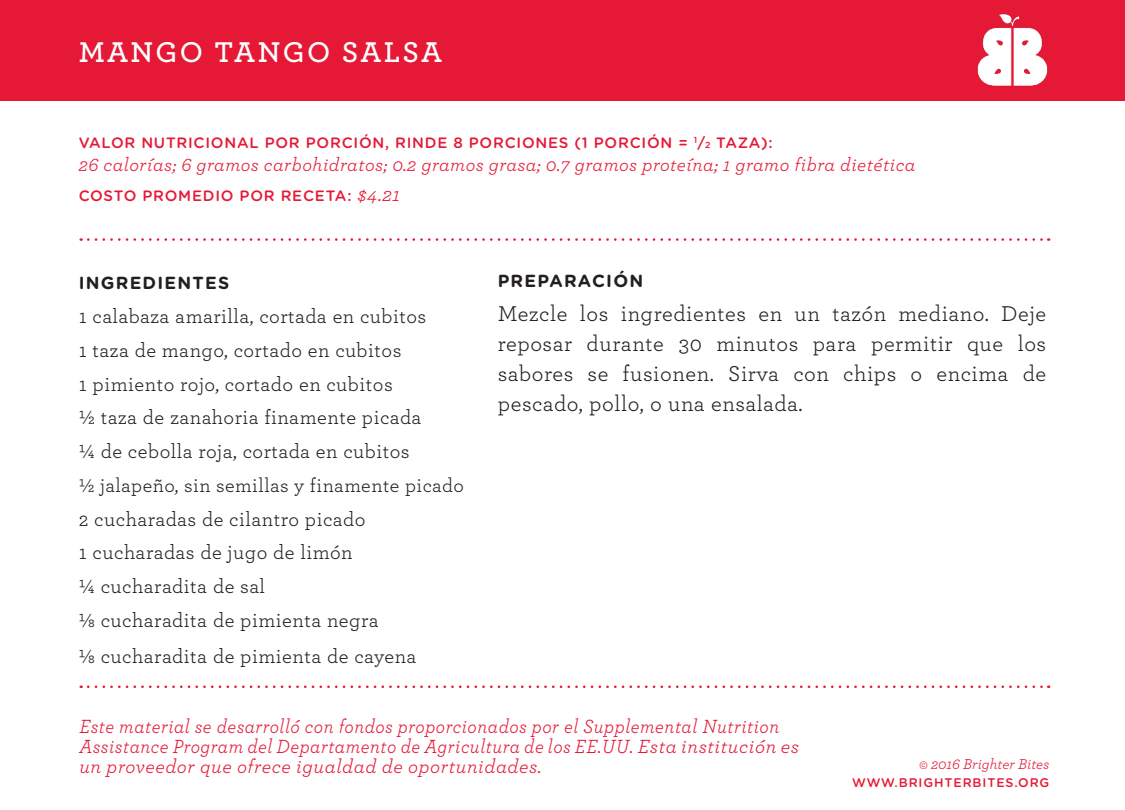
<style>
.page{position:relative;width:1125px;height:810px;background:#fff}
.page>*{position:absolute;margin:0;border:0;box-sizing:border-box;transform-origin:0 0}
.t1{font:600 30px "Archer";letter-spacing:.08em;color:#fff}
.t2{font:22.5px/30px "Archer";letter-spacing:.025em;color:#231f20;text-align:justify}
.t3{font:20.5px "Archer";letter-spacing:.025em;color:#231f20}
.t4{font:italic 20px/20px "Archer";letter-spacing:.03em;color:#e51836;scale:.93 1}
.t5{font:20px "Archer";letter-spacing:.025em;color:#231f20}
.t6{font:italic 19.25px "Archer";letter-spacing:.025em;color:#e51836}
.t7{font:700 17.5px "Gotham Rounded";letter-spacing:.07em;color:#231f20}
.t8{font:500 15px "Gotham Rounded";letter-spacing:.05em;color:#e51836}
.t9{font:italic 15px "Archer";color:#e51836}
.t10{font:500 12.5px "Gotham Rounded";letter-spacing:.07em;color:#e51836}
.s1{font-size:8.75px}
.s2{font-family:"Archer";font-weight:400;font-style:italic;font-size:20px}
</style>
<div class="page">
<div style="left:0;top:0;width:1125px;height:101px;background:#e51836"></div>
<svg style="left:88px;top:238px;width:961px;height:3px"></svg>
<svg style="left:88px;top:686px;width:961px;height:2px"></svg>
<img style="left:977px;top:14px;width:71px;height:72px">
<p class="t1" style="left:79px;top:29px;width:365px">MANGO TANGO SALSA</p>
<p class="t8" style="left:79px;top:132px;width:696px">VALOR NUTRICIONAL POR PORCIÓN, RINDE 8 PORCIONES (1 PORCIÓN = <sup>1</sup>/<span class="s1">2</span> TAZA):</p>
<p class="t6" style="left:79px;top:150px;width:838px">26 calorías; 6 gramos carbohidratos; 0.2 gramos grasa; 0.7 gramos proteína; 1 gramo fibra dietética</p>
<p class="t8" style="left:79px;top:185px;width:323px">COSTO PROMEDIO POR RECETA: <span class="s2">$4.21</span></p>
<p class="t7" style="left:79px;top:270px;width:152px">INGREDIENTES</p>
<p class="t3" style="left:79px;top:302px;width:349px">1 calabaza amarilla, cortada en cubitos</p>
<p class="t3" style="left:79px;top:336px;width:324px">1 taza de mango, cortado en cubitos</p>
<p class="t3" style="left:79px;top:370px;width:316px">1 pimiento rojo, cortado en cubitos</p>
<p class="t3" style="left:79px;top:403px;width:344px">½ taza de zanahoria finamente picada</p>
<p class="t3" style="left:79px;top:437px;width:332px">¼ de cebolla roja, cortada en cubitos</p>
<p class="t5" style="left:79px;top:472px;width:387px">½ jalapeño, sin semillas y finamente picado</p>
<p class="t3" style="left:79px;top:505px;width:288px">2 cucharadas de cilantro picado</p>
<p class="t3" style="left:79px;top:538px;width:276px">1 cucharadas de jugo de limón</p>
<p class="t3" style="left:79px;top:572px;width:188px">¼ cucharadita de sal</p>
<p class="t3" style="left:79px;top:606px;width:302px">⅛ cucharadita de pimienta negra</p>
<p class="t3" style="left:79px;top:642px;width:339px">⅛ cucharadita de pimienta de cayena</p>
<p class="t7" style="left:498px;top:268px;width:147px">PREPARACIÓN</p>
<p class="t2" style="left:498px;top:297px;width:550px">Mezcle los ingredientes en un tazón mediano. Deje reposar durante 30 minutos para permitir que los sabores se fusionen. Sirva con chips o encima de pescado, pollo, o una ensalada.</p>
<p class="t4" style="left:79px;top:715px;width:775px">Este material se desarrolló con fondos proporcionados por el Supplemental Nutrition<br>Assistance Program del Departamento de Agricultura de los EE.UU. Esta institución es un proveedor que ofrece igualdad de oportunidades.</p>
<p class="t9" style="left:919px;top:753px;width:132px">© 2016 Brighter Bites</p>
<p class="t10" style="left:852px;top:773px;width:199px">WWW.BRIGHTERBITES.ORG</p>
</div>
